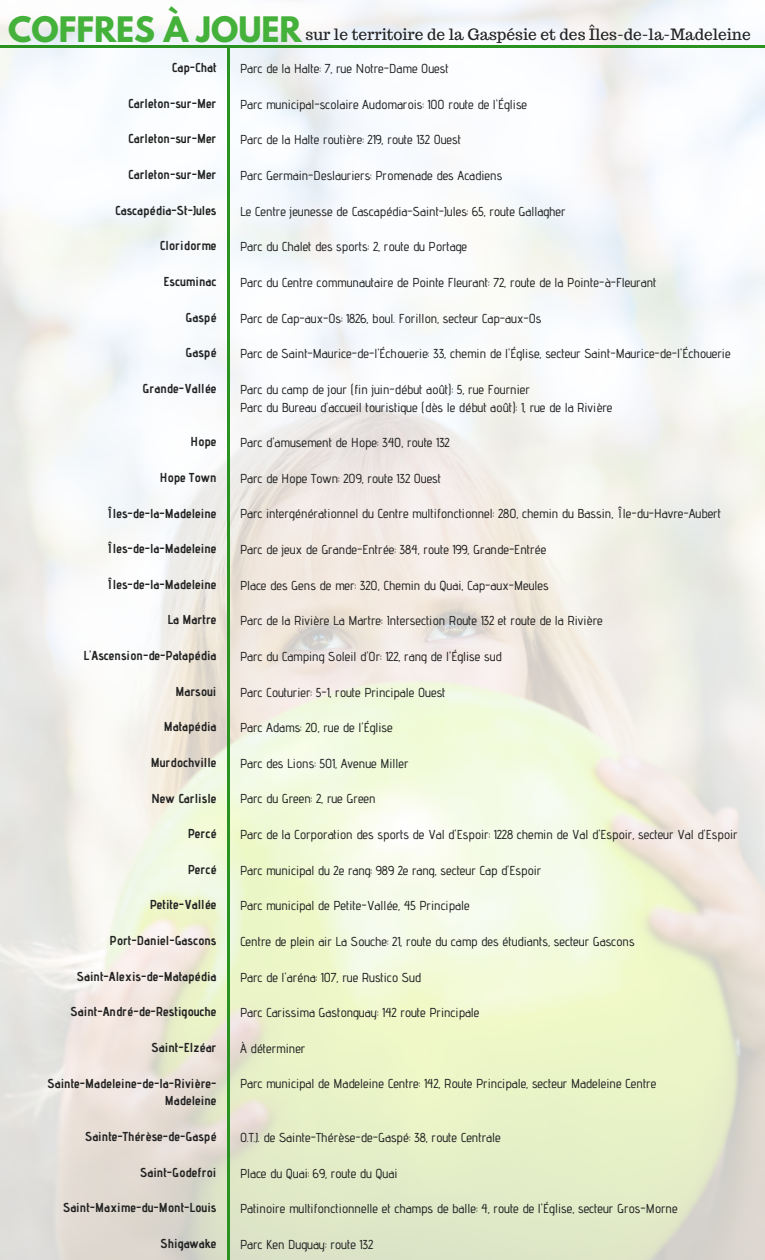
<style>
.page{position:relative;width:765px;height:1260px;background:#fff}
.page>*{position:absolute;margin:0;border:0;box-sizing:border-box;transform-origin:0 0}
.t1{font:15.62px "Trocchi";color:#222}
.t2{font:500 13px/17.8px "Advent Pro";color:#222}
.t3{font:700 13px/17.8px "Advent Pro";color:#222;text-align:right}
.s1{font-family:"League Spartan";font-weight:700;font-size:31.12px;color:#44b13b}
</style>
<div class="page">
<svg style="left:0;top:45px;width:11px;height:3px"></svg>
<hr style="left:11px;top:45px;width:119px;height:3px;background:#2a9221">
<hr style="left:129px;top:45px;width:120px;height:3px;background:#2a9221">
<hr style="left:248px;top:45px;width:119px;height:3px;background:#2a9221">
<hr style="left:367px;top:45px;width:119px;height:3px;background:#2a9221">
<hr style="left:486px;top:45px;width:119px;height:3px;background:#2a9221">
<hr style="left:604px;top:45px;width:119px;height:3px;background:#2a9221">
<hr style="left:723px;top:45px;width:42px;height:3px;background:#2a9221">
<hr style="left:227px;top:46px;width:3px;height:17px;background:#2a9221">
<hr style="left:227px;top:62px;width:3px;height:119px;background:#2a9221">
<hr style="left:227px;top:181px;width:3px;height:119px;background:#2a9221">
<hr style="left:227px;top:300px;width:3px;height:119px;background:#2a9221">
<hr style="left:227px;top:418px;width:3px;height:119px;background:#2a9221">
<hr style="left:227px;top:537px;width:3px;height:119px;background:#2a9221">
<hr style="left:227px;top:656px;width:3px;height:118px;background:#2a9221">
<hr style="left:227px;top:774px;width:3px;height:119px;background:#2a9221">
<hr style="left:227px;top:893px;width:3px;height:119px;background:#2a9221">
<hr style="left:227px;top:1011px;width:3px;height:119px;background:#2a9221">
<hr style="left:227px;top:1130px;width:3px;height:119px;background:#2a9221">
<svg style="left:227px;top:1249px;width:3px;height:11px"></svg>
<p class="t1" style="left:8px;top:24px;width:744px"><span class="s1">COFFRES À JOUER</span> sur le territoire de la Gaspésie et des Îles-de-la-Madeleine</p>
<p class="t2" style="left:240px;top:59px;width:210px">Parc de la Halte: 7, rue Notre-Dame Ouest</p>
<p class="t2" style="left:240px;top:95px;width:289px">Parc municipal-scolaire Audomarois: 100 route de l'Église</p>
<p class="t2" style="left:240px;top:131px;width:223px">Parc de la Halte routière: 219, route 132 Ouest</p>
<p class="t2" style="left:240px;top:166px;width:264px">Parc Germain-Deslauriers: Promenade des Acadiens</p>
<p class="t2" style="left:240px;top:202px;width:327px">Le Centre jeunesse de Cascapédia-Saint-Jules: 65, route Gallagher</p>
<p class="t2" style="left:240px;top:238px;width:229px">Parc du Chalet des sports: 2, route du Portage</p>
<p class="t2" style="left:240px;top:273px;width:418px">Parc du Centre communautaire de Pointe Fleurant: 72, route de la Pointe-à-Fleurant</p>
<p class="t2" style="left:240px;top:309px;width:303px">Parc de Cap-aux-Os: 1826, boul. Forillon, secteur Cap-aux-Os</p>
<p class="t2" style="left:240px;top:344px;width:492px">Parc de Saint-Maurice-de-l'Échouerie: 33, chemin de l'Église, secteur Saint-Maurice-de-l'Échouerie</p>
<p class="t2" style="left:240px;top:380px;width:374px">Parc du camp de jour (fin juin-début août): 5, rue Fournier<br>Parc du Bureau d'accueil touristique (dès le début août): 1, rue de la Rivière</p>
<p class="t2" style="left:240px;top:434px;width:211px">Parc d'amusement de Hope: 340, route 132</p>
<p class="t2" style="left:240px;top:469px;width:203px">Parc de Hope Town: 209, route 132 Ouest</p>
<p class="t2" style="left:240px;top:505px;width:483px">Parc intergénérationnel du Centre multifonctionnel: 280, chemin du Bassin, Île-du-Havre-Aubert</p>
<p class="t2" style="left:240px;top:540px;width:308px">Parc de jeux de Grande-Entrée: 384, route 199, Grande-Entrée</p>
<p class="t2" style="left:240px;top:576px;width:310px">Place des Gens de mer: 320, Chemin du Quai, Cap-aux-Meules</p>
<p class="t2" style="left:240px;top:612px;width:364px">Parc de la Rivière La Martre: Intersection Route 132 et route de la Rivière</p>
<p class="t2" style="left:240px;top:647px;width:263px">Parc du Camping Soleil d'Or: 122, rang de l'Église sud</p>
<p class="t2" style="left:240px;top:683px;width:207px">Parc Couturier: 5-1, route Principale Ouest</p>
<p class="t2" style="left:240px;top:719px;width:154px">Parc Adams: 20, rue de l'Église</p>
<p class="t2" style="left:240px;top:754px;width:170px">Parc des Lions: 501, Avenue Miller</p>
<p class="t2" style="left:240px;top:790px;width:137px">Parc du Green: 2, rue Green</p>
<p class="t2" style="left:240px;top:825px;width:499px">Parc de la Corporation des sports de Val d'Espoir: 1228 chemin de Val d'Espoir, secteur Val d'Espoir</p>
<p class="t2" style="left:240px;top:861px;width:303px">Parc municipal du 2e rang: 989 2e rang, secteur Cap d'Espoir</p>
<p class="t2" style="left:240px;top:897px;width:231px">Parc municipal de Petite-Vallée, 45 Principale</p>
<p class="t2" style="left:240px;top:932px;width:396px">Centre de plein air La Souche: 21, route du camp des étudiants, secteur Gascons</p>
<p class="t2" style="left:240px;top:968px;width:183px">Parc de l'aréna: 107, rue Rustico Sud</p>
<p class="t2" style="left:240px;top:1004px;width:241px">Parc Carissima Gastonguay: 142 route Principale</p>
<p class="t2" style="left:240px;top:1039px;width:67px">À déterminer</p>
<p class="t2" style="left:240px;top:1075px;width:418px">Parc municipal de Madeleine Centre: 142, Route Principale, secteur Madeleine Centre</p>
<p class="t3" style="left:172px;top:59px;width:46px">Cap-Chat</p>
<p class="t3" style="left:128px;top:94px;width:90px">Carleton-sur-Mer</p>
<p class="t3" style="left:128px;top:130px;width:90px">Carleton-sur-Mer</p>
<p class="t3" style="left:128px;top:165px;width:90px">Carleton-sur-Mer</p>
<p class="t3" style="left:115px;top:201px;width:103px">Cascapédia-St-Jules</p>
<p class="t3" style="left:160px;top:237px;width:58px">Cloridorme</p>
<p class="t3" style="left:164px;top:272px;width:54px">Escuminac</p>
<p class="t3" style="left:185px;top:308px;width:33px">Gaspé</p>
<p class="t3" style="left:185px;top:344px;width:33px">Gaspé</p>
<p class="t3" style="left:143px;top:379px;width:75px">Grande-Vallée</p>
<p class="t3" style="left:191px;top:433px;width:28px">Hope</p>
<p class="t3" style="left:160px;top:468px;width:58px">Hope Town</p>
<p class="t3" style="left:107px;top:504px;width:111px">Îles-de-la-Madeleine</p>
<p class="t3" style="left:107px;top:539px;width:111px">Îles-de-la-Madeleine</p>
<p class="t3" style="left:107px;top:575px;width:111px">Îles-de-la-Madeleine</p>
<p class="t3" style="left:167px;top:611px;width:51px">La Martre</p>
<p class="t3" style="left:84px;top:646px;width:134px">L'Ascension-de-Patapédia</p>
<p class="t3" style="left:175px;top:682px;width:43px">Marsoui</p>
<p class="t3" style="left:164px;top:718px;width:54px">Matapédia</p>
<p class="t3" style="left:151px;top:753px;width:67px">Murdochville</p>
<p class="t3" style="left:152px;top:789px;width:67px">New Carlisle</p>
<p class="t3" style="left:188px;top:824px;width:30px">Percé</p>
<p class="t3" style="left:188px;top:860px;width:30px">Percé</p>
<p class="t3" style="left:150px;top:896px;width:68px">Petite-Vallée</p>
<p class="t3" style="left:110px;top:931px;width:109px">Port-Daniel-Gascons</p>
<p class="t3" style="left:77px;top:967px;width:141px">Saint-Alexis-de-Matapédia</p>
<p class="t3" style="left:71px;top:1003px;width:148px">Saint-André-de-Restigouche</p>
<p class="t3" style="left:152px;top:1038px;width:66px">Saint-Elzéar</p>
<p class="t3" style="left:47px;top:1074px;width:171px">Sainte-Madeleine-de-la-Rivière-<br>Madeleine</p>
<p class="t3" style="left:85px;top:1127px;width:133px">Sainte-Thérèse-de-Gaspé</p>
<p class="t3" style="left:140px;top:1163px;width:78px">Saint-Godefroi</p>
<p class="t3" style="left:63px;top:1199px;width:155px">Saint-Maxime-du-Mont-Louis</p>
<p class="t3" style="left:161px;top:1234px;width:57px">Shigawake</p>
<p class="t2" style="left:240px;top:1128px;width:262px">O.T.J. de Sainte-Thérèse-de-Gaspé: 38, route Centrale</p>
<p class="t2" style="left:240px;top:1164px;width:159px">Place du Quai: 69, route du Quai</p>
<p class="t2" style="left:240px;top:1199px;width:439px">Patinoire multifonctionnelle et champs de balle: 4, route de l'Église, secteur Gros-Morne</p>
<p class="t2" style="left:240px;top:1235px;width:135px">Parc Ken Duguay: route 132</p>
</div>
